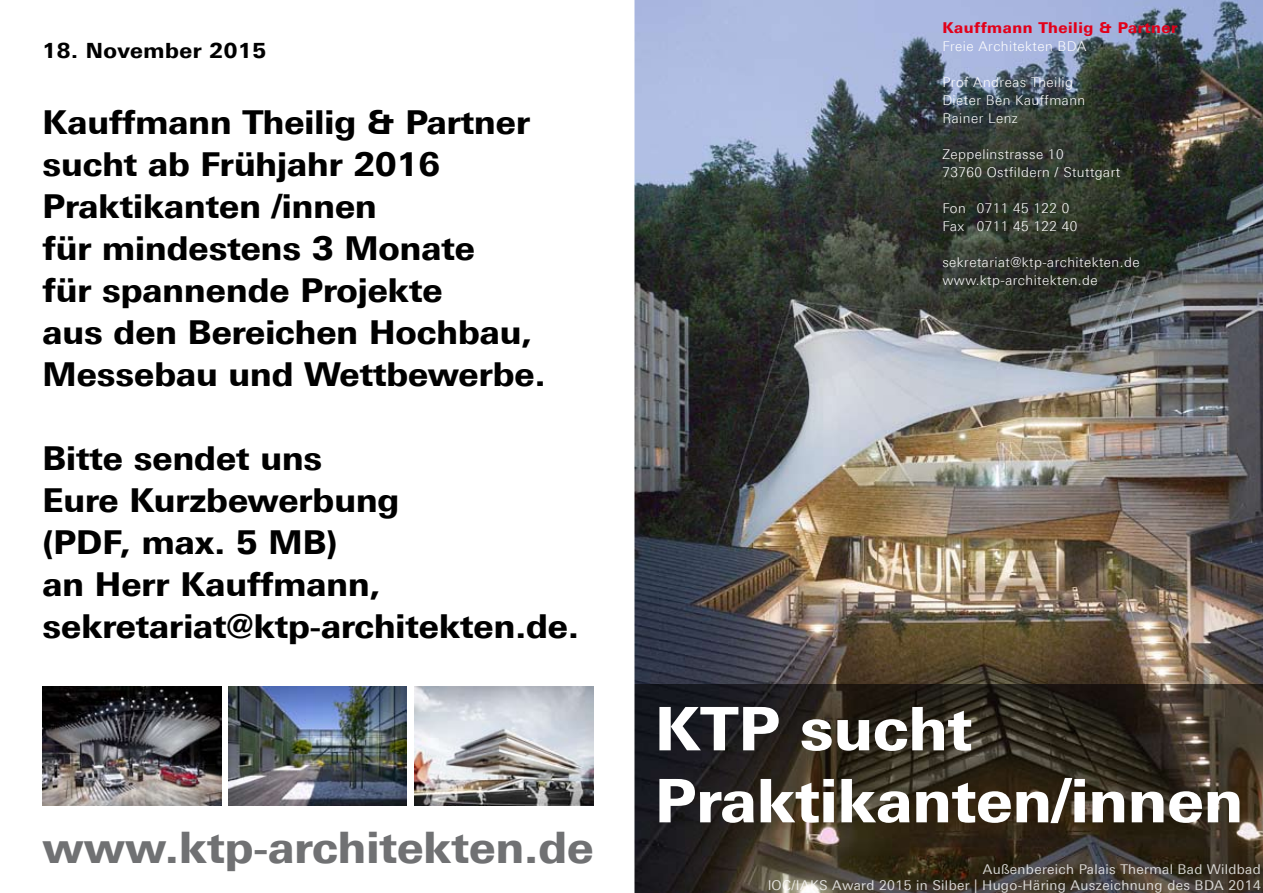
<style>
.page{position:relative;width:1263px;height:893px;background:#fff}
.page>*{position:absolute;margin:0;border:0;box-sizing:border-box;transform-origin:0 0}
.t1{font:800 60px/72px "LT Univers Basic";color:#fff}
.t2{font:800 43.5px "LT Univers Basic";color:#707173}
.t3{font:800 33px/42px "LT Univers Basic";color:#000}
.t4{font:800 21px "LT Univers Basic";letter-spacing:.025em;color:#000}
.t5{font:800 15px "LT Univers Basic";letter-spacing:.035em;color:#e2001a}
.t6{font:300 13.5px/18px "LT Univers Basic";letter-spacing:.035em;color:#fff}
.t7{font:13.5px/16.2px "LT Univers Basic";letter-spacing:.025em;color:#fff;text-align:right}
</style>
<div class="page">
<img style="left:43px;top:687px;width:178px;height:119px">
<img style="left:415px;top:687px;width:178px;height:119px">
<img style="left:635px;top:0;width:628px;height:684px">
<img style="left:635px;top:684px;width:628px;height:209px">
<img style="left:228px;top:687px;width:179px;height:119px">
<p class="t4" style="left:43px;top:37px;width:225px">18. November 2015</p>
<p class="t3" style="left:43px;top:101px;width:504px">Kauffmann Theilig &amp; Partner sucht ab Frühjahr 2016<br>Praktikanten /innen<br>für mindestens 3 Monate<br>für spannende Projekte<br>aus den Bereichen Hochbau,<br>Messebau und Wettbewerbe.</p>
<p class="t3" style="left:43px;top:437px;width:538px">Bitte sendet uns<br>Eure Kurzbewerbung<br>(PDF, max. 5 MB)<br>an Herr Kauffmann, sekretariat@ktp-architekten.de.</p>
<h2 class="t2" style="left:43px;top:821px;width:553px">www.ktp-architekten.de</h2>
<p class="t5" style="left:942px;top:19px;width:237px">Kauffmann Theilig &amp; Partner</p>
<p class="t6" style="left:942px;top:37px;width:146px">Freie Architekten BDA</p>
<p class="t6" style="left:942px;top:73px;width:144px">Prof Andreas Theilig<br>Dieter Ben Kauffmann<br>Rainer Lenz</p>
<p class="t6" style="left:942px;top:145px;width:179px">Zeppelinstrasse 10<br>73760 Ostfildern / Stuttgart</p>
<p class="t6" style="left:942px;top:199px;width:137px">Fon 0711 45 122 0<br>Fax 0711 45 122 40</p>
<p class="t6" style="left:942px;top:253px;width:199px">sekretariat@ktp-architekten.de www.ktp-architekten.de</p>
<h1 class="t1" style="left:655px;top:692px;width:590px">KTP sucht<br>Praktikanten/innen</h1>
<p class="t7" style="left:767px;top:861px;width:495px">Außenbereich Palais Thermal Bad Wildbad<br>IOC/IAKS Award 2015 in Silber | Hugo-Häring Auszeichnung des BDA 2014</p>
</div>
